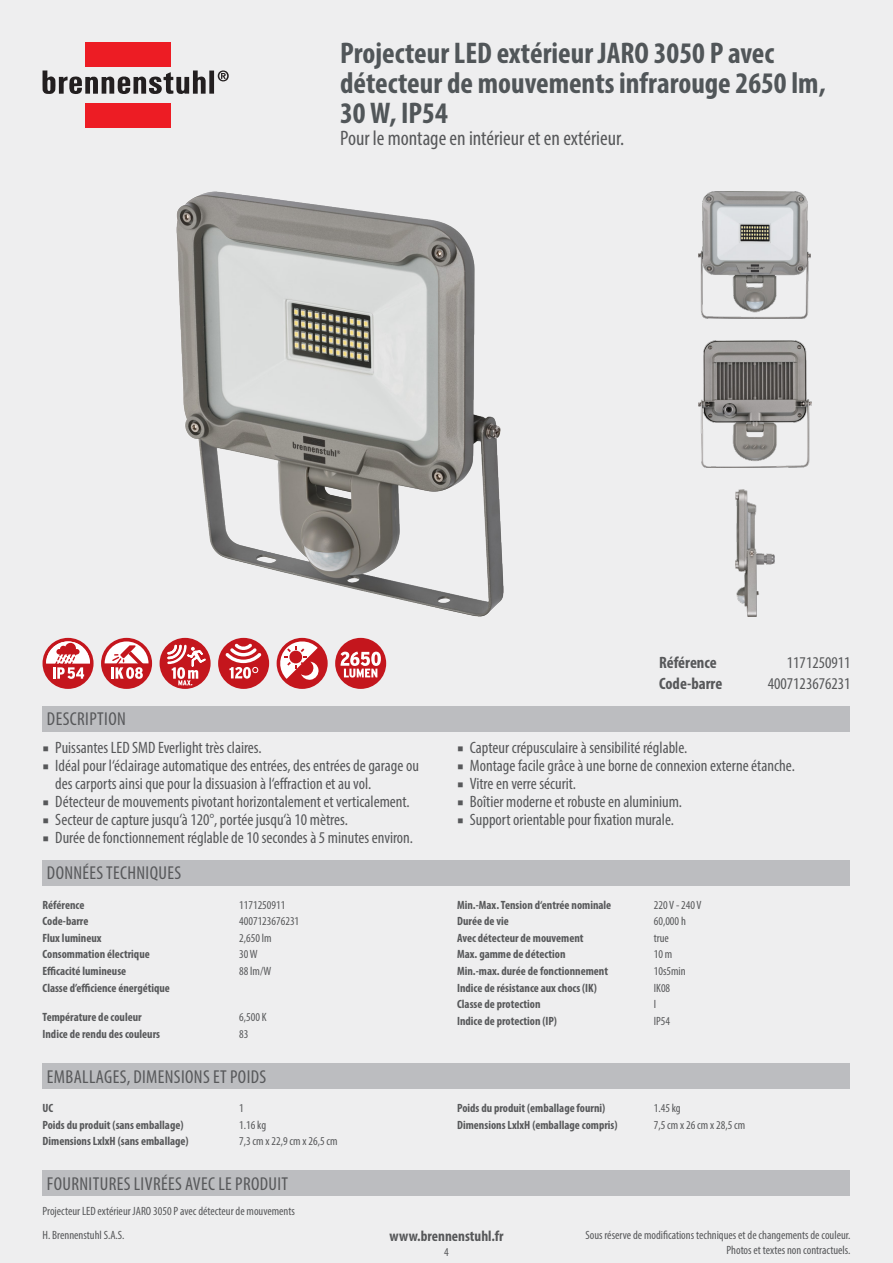
<style>
.page{position:relative;width:893px;height:1263px;background:#eeeeef}
.page>*{position:absolute;margin:0;border:0;box-sizing:border-box;transform-origin:0 0}
.t1{font:700 condensed 30px/30px "Myriad Pro";color:#515659}
.subtitle{font:condensed 21px "Myriad Pro";color:#57585a}
.table_headline{font:condensed 18.75px "Myriad Pro";letter-spacing:.02em;color:#57585a}
.header_value{font:condensed 16.5px/18px "Myriad Pro";color:#57585a}
.header_key{font:700 condensed 16.5px "Myriad Pro";color:#57585a}
.footer_middle{font:700 condensed 15px "Myriad Pro";color:#57585a}
.techdata_key{font:700 condensed 12px "Myriad Pro";color:#57585a}
.techdata_value{font:condensed 12px "Myriad Pro";color:#57585a}
.footer_right{font:condensed 12px/15px "Myriad Pro";color:#57585a;text-align:right}
.scope_of_delivery{font:condensed 12px "Myriad Pro";color:#57585a}
.footer_left{font:condensed 12px "Myriad Pro";color:#57585a}
.pageno{font:condensed 12px "Myriad Pro";color:#57585a}
.s1{font-family:"Minion Pro";font-stretch:normal}
</style>
<div class="page">
<img style="left:176px;top:191px;width:328px;height:426px">
<div style="left:85px;top:43px;width:86px;height:24px;background:#ed1c24"></div>
<div style="left:85px;top:103px;width:86px;height:25px;background:#ed1c24"></div>
<div style="left:209px;top:71px;width:5px;height:23px;background:#231f20"></div>
<svg style="left:43px;top:70px;width:163px;height:24px"></svg>
<svg style="left:218px;top:70px;width:11px;height:11px"></svg>
<img style="left:699px;top:191px;width:112px;height:128px">
<img style="left:698px;top:340px;width:113px;height:128px">
<img style="left:735px;top:489px;width:39px;height:128px">
<div style="left:43px;top:638px;width:51px;height:51px;background:#c4161d;border-radius:50%"></div>
<svg style="left:46px;top:641px;width:44px;height:38px"></svg>
<div style="left:101px;top:638px;width:51px;height:51px;background:#c4161d;border-radius:50%"></div>
<svg style="left:105px;top:641px;width:43px;height:38px"></svg>
<div style="left:160px;top:638px;width:51px;height:51px;background:#c4161d;border-radius:50%"></div>
<div style="left:218px;top:638px;width:51px;height:51px;background:#c4161d;border-radius:50%"></div>
<svg style="left:167px;top:639px;width:94px;height:50px"></svg>
<div style="left:277px;top:638px;width:51px;height:51px;background:#c4161d;border-radius:50%"></div>
<svg style="left:278px;top:639px;width:41px;height:41px"></svg>
<div style="left:335px;top:638px;width:51px;height:51px;background:#c4161d;border-radius:50%"></div>
<svg style="left:341px;top:652px;width:40px;height:26px"></svg>
<div style="left:43px;top:706px;width:807px;height:25px;background:#bcbdc0"></div>
<div style="left:43px;top:860px;width:807px;height:26px;background:#bcbdc0"></div>
<div style="left:43px;top:1063px;width:807px;height:26px;background:#bcbdc0"></div>
<div style="left:43px;top:1171px;width:807px;height:25px;background:#bcbdc0"></div>
<p class="t1" style="left:340px;top:37px;width:487px">Projecteur LED extérieur JARO 3050 P avec détecteur de mouvements infrarouge 2650 lm,<br>30 W, IP54</p>
<p class="subtitle" style="left:340px;top:126px;width:286px">Pour le montage en intérieur et en extérieur.</p>
<p class="table_headline" style="left:47px;top:707px;width:80px">DESCRIPTION</p>
<p class="header_value" style="left:43px;top:738px;width:221px"><span class="s1">■</span> Puissantes LED SMD Everlight très claires.</p>
<p class="header_value" style="left:55px;top:756px;width:365px;text-indent:-13px"><span class="s1">■</span> Idéal pour l‘éclairage automatique des entrées, des entrées de garage ou des carports ainsi que pour la dissuasion à l‘effraction et au vol.</p>
<p class="header_value" style="left:43px;top:792px;width:369px"><span class="s1">■</span> Détecteur de mouvements pivotant horizontalement et verticalement.</p>
<p class="header_value" style="left:43px;top:810px;width:307px"><span class="s1">■</span> Secteur de capture jusqu‘à 120°, portée jusqu‘à 10 mètres.</p>
<p class="header_value" style="left:43px;top:828px;width:372px"><span class="s1">■</span> Durée de fonctionnement réglable de 10 secondes à 5 minutes environ.</p>
<p class="table_headline" style="left:47px;top:862px;width:136px">DONNÉES TECHNIQUES</p>
<p class="techdata_key" style="left:43px;top:897px;width:43px">Référence</p>
<p class="techdata_value" style="left:239px;top:897px;width:48px">1171250911</p>
<p class="techdata_key" style="left:43px;top:914px;width:47px">Code-barre</p>
<p class="techdata_value" style="left:239px;top:914px;width:62px">4007123676231</p>
<p class="techdata_key" style="left:43px;top:930px;width:61px">Flux lumineux</p>
<p class="techdata_value" style="left:239px;top:931px;width:34px">2,650 lm</p>
<p class="techdata_key" style="left:43px;top:947px;width:109px">Consommation électrique</p>
<p class="techdata_value" style="left:239px;top:947px;width:20px">30 W</p>
<p class="techdata_key" style="left:43px;top:963px;width:85px">Efficacité lumineuse</p>
<p class="techdata_value" style="left:239px;top:964px;width:34px">88 lm/W</p>
<p class="techdata_key" style="left:43px;top:980px;width:129px">Classe d’efficience énergétique</p>
<p class="techdata_key" style="left:43px;top:1010px;width:101px">Température de couleur</p>
<p class="techdata_value" style="left:239px;top:1010px;width:29px">6,500 K</p>
<p class="techdata_key" style="left:43px;top:1026px;width:119px">Indice de rendu des couleurs</p>
<p class="techdata_value" style="left:239px;top:1027px;width:11px">83</p>
<p class="table_headline" style="left:47px;top:1065px;width:221px">EMBALLAGES, DIMENSIONS ET POIDS</p>
<p class="techdata_key" style="left:43px;top:1100px;width:12px">UC</p>
<p class="techdata_value" style="left:239px;top:1101px;width:6px">1</p>
<p class="techdata_key" style="left:43px;top:1117px;width:142px">Poids du produit (sans emballage)</p>
<p class="techdata_value" style="left:239px;top:1117px;width:28px">1.16 kg</p>
<p class="techdata_key" style="left:43px;top:1134px;width:148px">Dimensions LxlxH (sans emballage)</p>
<p class="techdata_value" style="left:239px;top:1134px;width:100px">7,3 cm x 22,9 cm x 26,5 cm</p>
<p class="table_headline" style="left:47px;top:1172px;width:243px">FOURNITURES LIVRÉES AVEC LE PRODUIT</p>
<p class="scope_of_delivery" style="left:43px;top:1204px;width:254px">Projecteur LED extérieur JARO 3050 P avec détecteur de mouvements</p>
<p class="header_key" style="left:659px;top:652px;width:59px">Référence</p>
<p class="header_value" style="left:787px;top:653px;width:65px">1171250911</p>
<p class="header_key" style="left:659px;top:673px;width:65px">Code-barre</p>
<p class="header_value" style="left:768px;top:674px;width:84px">4007123676231</p>
<p class="header_value" style="left:457px;top:738px;width:232px"><span class="s1">■</span> Capteur crépusculaire à sensibilité réglable.</p>
<p class="header_value" style="left:457px;top:756px;width:339px"><span class="s1">■</span> Montage facile grâce à une borne de connexion externe étanche.</p>
<p class="header_value" style="left:457px;top:774px;width:120px"><span class="s1">■</span> Vitre en verre sécurit.</p>
<p class="header_value" style="left:457px;top:792px;width:227px"><span class="s1">■</span> Boîtier moderne et robuste en aluminium.</p>
<p class="header_value" style="left:457px;top:810px;width:219px"><span class="s1">■</span> Support orientable pour fixation murale.</p>
<p class="techdata_key" style="left:457px;top:897px;width:156px">Min.-Max. Tension d‘entrée nominale</p>
<p class="techdata_value" style="left:654px;top:897px;width:49px">220 V - 240 V</p>
<p class="techdata_key" style="left:457px;top:914px;width:53px">Durée de vie</p>
<p class="techdata_value" style="left:654px;top:914px;width:34px">60,000 h</p>
<p class="techdata_key" style="left:457px;top:930px;width:128px">Avec détecteur de mouvement</p>
<p class="techdata_value" style="left:654px;top:931px;width:17px">true</p>
<p class="techdata_key" style="left:457px;top:947px;width:110px">Max. gamme de détection</p>
<p class="techdata_value" style="left:654px;top:947px;width:20px">10 m</p>
<p class="techdata_key" style="left:457px;top:963px;width:153px">Min.-max. durée de fonctionnement</p>
<p class="techdata_value" style="left:654px;top:964px;width:33px">10s5min</p>
<p class="techdata_key" style="left:457px;top:980px;width:141px">Indice de résistance aux chocs (IK)</p>
<p class="techdata_value" style="left:654px;top:980px;width:18px">IK08</p>
<p class="techdata_key" style="left:457px;top:997px;width:85px">Classe de protection</p>
<p class="techdata_value" style="left:654px;top:997px;width:4px">I</p>
<p class="techdata_key" style="left:457px;top:1013px;width:101px">Indice de protection (IP)</p>
<p class="techdata_value" style="left:654px;top:1014px;width:18px">IP54</p>
<p class="techdata_key" style="left:457px;top:1100px;width:150px">Poids du produit (emballage fourni)</p>
<p class="techdata_value" style="left:654px;top:1101px;width:28px">1.45 kg</p>
<p class="techdata_key" style="left:457px;top:1117px;width:162px">Dimensions LxlxH (emballage compris)</p>
<p class="techdata_value" style="left:654px;top:1117px;width:93px">7,5 cm x 26 cm x 28,5 cm</p>
<p class="footer_middle" style="left:389px;top:1227px;width:116px">www.brennenstuhl.fr</p>
<p class="pageno" style="left:444px;top:1245px;width:6px">4</p>
<p class="footer_left" style="left:43px;top:1228px;width:84px">H. Brennenstuhl S.A.S.</p>
<p class="footer_right" style="left:585px;top:1227px;width:267px">Sous réserve de modifications techniques et de changements de couleur.<br>Photos et textes non contractuels.</p>
</div>
